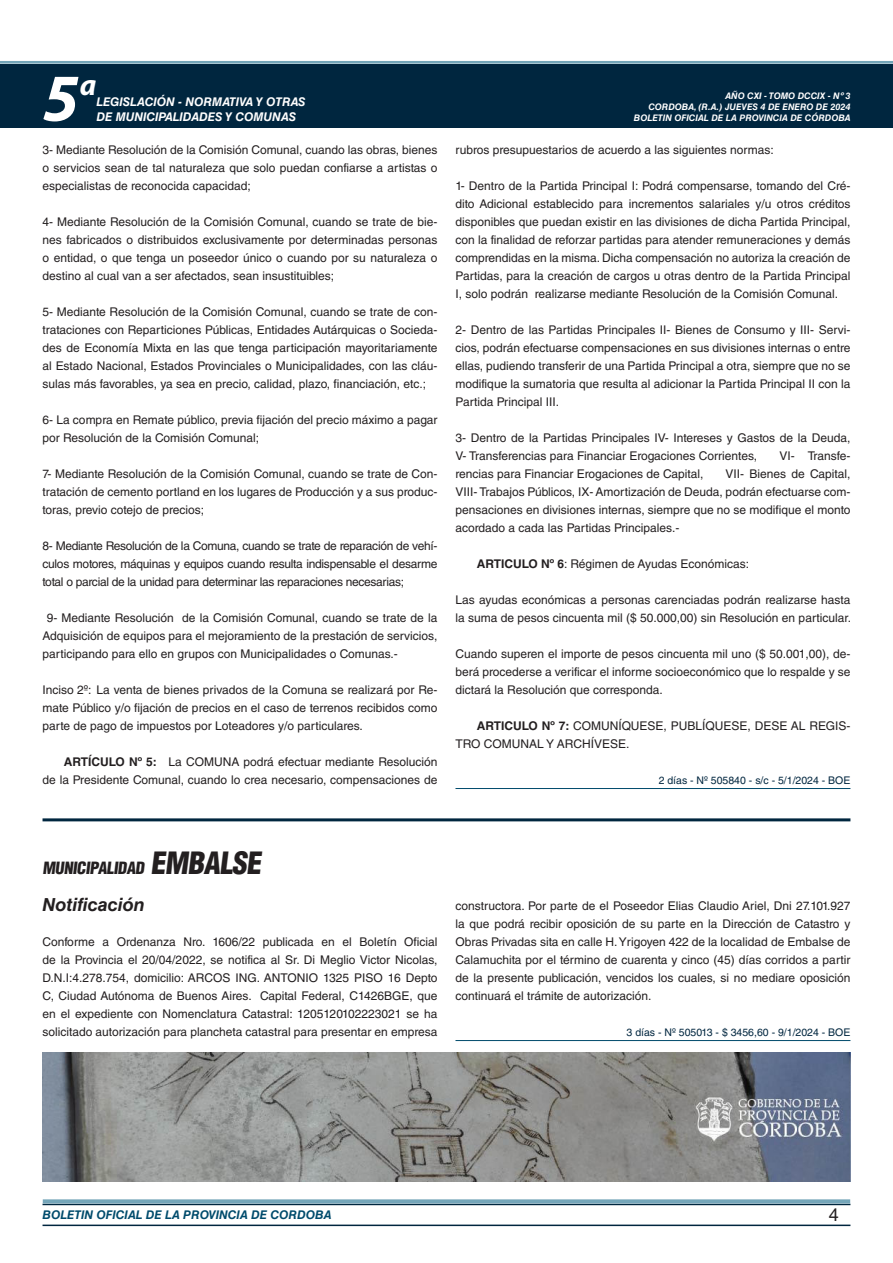
<style>
.page{position:relative;width:893px;height:1263px;background:#fff}
.page>*{position:absolute;margin:0;border:0;box-sizing:border-box;transform-origin:0 0}
.t1{font:italic 700 67.5px "Myriad Pro";color:#fff}
.t2{font:italic 700 30px "Myriad Pro";color:#fff}
.NOMBRE_DE_MINISTERIO{font:italic 700 18px "Helvetica LT Std";color:#231f20}
.t3{font:18px "Helvetica LT Std";color:#231f20}
.BASE{font:900 condensed 16.5px "Helvetica LT Std";color:#231f20}
.TEXTO_BASE{font:12px/18px "Helvetica LT Std";color:#231f20;text-align:justify}
.t4{font:italic 700 12px "Helvetica LT Std";color:#fff}
.t5{font:italic 700 12px "Helvetica LT Std";color:#004b6c}
.FECHA_DE_VENCIMIENTO{font:10.5px "Helvetica LT Std";color:#00263f}
.t6{font:italic 700 9px/10.8px "Helvetica LT Std";color:#fff;text-align:right}
.s1{font-weight:700}
.s2{font-size:30px}
</style>
<div class="page">
<div style="left:0;top:61px;width:893px;height:6px;background:#fff;opacity:.75"></div>
<div style="left:0;top:64px;width:893px;height:64px;background:#00263f"></div>
<hr style="left:43px;top:1224px;width:807px;height:2px;background:#00263f">
<div style="left:42px;top:1198px;width:809px;height:8px;background:#fff;opacity:.75"></div>
<hr style="left:455px;top:788px;width:395px;height:1px;background:#004b6c">
<hr style="left:43px;top:818px;width:807px;height:3px;background:#00263f">
<hr style="left:455px;top:1040px;width:395px;height:1px;background:#004b6c">
<img style="left:43px;top:1052px;width:807px;height:129px">
<h1 class="t1" style="left:43px;top:54px;width:38px">5</h1>
<h2 class="t2" style="left:80px;top:66px;width:18px">a</h2>
<p class="t4" style="left:96px;top:95px;width:211px">LEGISLACIÓN - NORMATIVA Y OTRAS</p>
<p class="t4" style="left:96px;top:109px;width:201px">DE MUNICIPALIDADES Y COMUNAS</p>
<p class="TEXTO_BASE" style="left:43px;top:141px;width:396px">3- Mediante Resolución de la Comisión Comunal, cuando las obras, bienes o servicios sean de tal naturaleza que solo puedan confiarse a artistas o especialistas de reconocida capacidad;</p>
<p class="TEXTO_BASE" style="left:43px;top:213px;width:396px">4- Mediante Resolución de la Comisión Comunal, cuando se trate de bie&shy;nes fabricados o distribuidos exclusivamente por determinadas personas o entidad, o que tenga un poseedor único o cuando por su naturaleza o destino al cual van a ser afectados, sean insustituibles;</p>
<p class="TEXTO_BASE" style="left:43px;top:303px;width:396px">5- Mediante Resolución de la Comisión Comunal, cuando se trate de con&shy;trataciones con Reparticiones Públicas, Entidades Autárquicas o Socieda&shy;des de Economía Mixta en las que tenga participación mayoritariamente al Estado Nacional, Estados Provinciales o Municipalidades, con las cláu&shy;sulas más favorables, ya sea en precio, calidad, plazo, financiación, etc.;</p>
<p class="TEXTO_BASE" style="left:43px;top:411px;width:396px">6- La compra en Remate público, previa fijación del precio máximo a pagar por Resolución de la Comisión Comunal;</p>
<p class="TEXTO_BASE" style="left:43px;top:465px;width:396px">7- Mediante Resolución de la Comisión Comunal, cuando se trate de Con&shy;tratación de cemento portland en los lugares de Producción y a sus produc&shy;toras, previo cotejo de precios;</p>
<p class="TEXTO_BASE" style="left:43px;top:537px;width:396px">8- Mediante Resolución de la Comuna, cuando se trate de reparación de vehí&shy;culos motores, máquinas y equipos cuando resulta indispensable el desarme total o parcial de la unidad para determinar las reparaciones necesarias;</p>
<p class="TEXTO_BASE" style="left:43px;top:609px;width:396px;text-indent:4px">9- Mediante Resolución de la Comisión Comunal, cuando se trate de la Adquisición de equipos para el mejoramiento de la prestación de servicios, participando para ello en grupos con Municipalidades o Comunas.-</p>
<p class="TEXTO_BASE" style="left:43px;top:681px;width:396px">Inciso 2º: La venta de bienes privados de la Comuna se realizará por Re&shy;mate Público y/o fijación de precios en el caso de terrenos recibidos como parte de pago de impuestos por Loteadores y/o particulares.</p>
<p class="TEXTO_BASE" style="left:43px;top:753px;width:396px;text-align:right"><span class="s1">ARTÍCULO Nº 5:</span> La COMUNA podrá efectuar mediante Resolución<br>de la Presidente Comunal, cuando lo crea necesario, compensaciones de</p>
<p class="t6" style="left:634px;top:91px;width:218px">AÑO CXI - TOMO DCCIX - Nº 3<br>CORDOBA, (R.A.) JUEVES 4 DE ENERO DE 2024<br>BOLETIN OFICIAL DE LA PROVINCIA DE CÓRDOBA</p>
<p class="TEXTO_BASE" style="left:455px;top:141px;width:320px">rubros presupuestarios de acuerdo a las siguientes normas:</p>
<p class="TEXTO_BASE" style="left:455px;top:177px;width:396px">1- Dentro de la Partida Principal I: Podrá compensarse, tomando del Cré&shy;dito Adicional establecido para incrementos salariales y/u otros créditos disponibles que puedan existir en las divisiones de dicha Partida Principal, con la finalidad de reforzar partidas para atender remuneraciones y demás comprendidas en la misma. Dicha compensación no autoriza la creación de Partidas, para la creación de cargos u otras dentro de la Partida Principal I, solo podrán realizarse mediante Resolución de la Comisión Comunal.</p>
<p class="TEXTO_BASE" style="left:455px;top:321px;width:396px">2- Dentro de las Partidas Principales II- Bienes de Consumo y III- Servi&shy;cios, podrán efectuarse compensaciones en sus divisiones internas o entre ellas, pudiendo transferir de una Partida Principal a otra, siempre que no se modifique la sumatoria que resulta al adicionar la Partida Principal II con la Partida Principal III.</p>
<p class="TEXTO_BASE" style="left:455px;top:429px;width:396px">3- Dentro de la Partidas Principales IV- Intereses y Gastos de la Deuda,<br>V- Transferencias para Financiar Erogaciones Corrientes,</p>
<p class="TEXTO_BASE" style="left:779px;top:447px;width:72px">VI- Transfe-</p>
<p class="TEXTO_BASE" style="left:455px;top:465px;width:396px;text-indent:270px">VII- Bienes de Capital, VIII- Trabajos Públicos, IX- Amortización de Deuda, podrán efectuarse com&shy;pensaciones en divisiones internas, siempre que no se modifique el monto acordado a cada las Partidas Principales.-</p>
<p class="TEXTO_BASE" style="left:477px;top:555px;width:274px"><span class="s1">ARTICULO Nº 6</span>: Régimen de Ayudas Económicas:</p>
<p class="TEXTO_BASE" style="left:455px;top:591px;width:397px">Las ayudas económicas a personas carenciadas podrán realizarse hasta la suma de pesos cincuenta mil ($ 50.000,00) sin Resolución en particular.</p>
<p class="TEXTO_BASE" style="left:455px;top:645px;width:396px">Cuando superen el importe de pesos cincuenta mil uno ($ 50.001,00), de&shy;berá procederse a verificar el informe socioeconómico que lo respalde y se dictará la Resolución que corresponda.</p>
<p class="TEXTO_BASE" style="left:455px;top:717px;width:396px;text-indent:21px"><span class="s1">ARTICULO Nº 7:</span> COMUNÍQUESE, PUBLÍQUESE, DESE AL REGIS-<br>TRO COMUNAL Y ARCHÍVESE.</p>
<p class="FECHA_DE_VENCIMIENTO" style="left:659px;top:774px;width:193px">2 días - Nº 505840 - s/c - 5/1/2024 - BOE</p>
<p class="TEXTO_BASE" style="left:455px;top:465px;width:249px">rencias para Financiar Erogaciones de Capital,</p>
<p class="BASE" style="left:43px;top:857px;width:225px">MUNICIPALIDAD <span class="s2">EMBALSE</span></p>
<p class="NOMBRE_DE_MINISTERIO" style="left:43px;top:894px;width:104px">Notificación</p>
<p class="TEXTO_BASE" style="left:43px;top:933px;width:396px">Conforme a Ordenanza Nro. 1606/22 publicada en el Boletín Oficial de la Provincia el 20/04/2022, se notifica al Sr. Di Meglio Victor Nicolas, D.N.I:4.278.754, domicilio: ARCOS ING. ANTONIO 1325 PISO 16 Depto C, Ciudad Autónoma de Buenos Aires. Capital Federal, C1426BGE, que en el expediente con Nomenclatura Catastral: 1205120102223021 se ha solicitado autorización para plancheta catastral para presentar en empresa</p>
<p class="TEXTO_BASE" style="left:455px;top:897px;width:396px">constructora. Por parte de el Poseedor Elias Claudio Ariel, Dni 27.101.927 la que podrá recibir oposición de su parte en la Dirección de Catastro y Obras Privadas sita en calle H. Yrigoyen 422 de la localidad de Embalse de Calamuchita por el término de cuarenta y cinco (45) días corridos a partir de la presente publicación, vencidos los cuales, si no mediare oposición continuará el trámite de autorización.</p>
<p class="FECHA_DE_VENCIMIENTO" style="left:627px;top:1026px;width:225px">3 días - Nº 505013 - $ 3456,60 - 9/1/2024 - BOE</p>
<p class="t5" style="left:43px;top:1208px;width:290px">BOLETIN OFICIAL DE LA PROVINCIA DE CORDOBA</p>
<h3 class="t3" style="left:829px;top:1204px;width:12px">4</h3>
</div>
